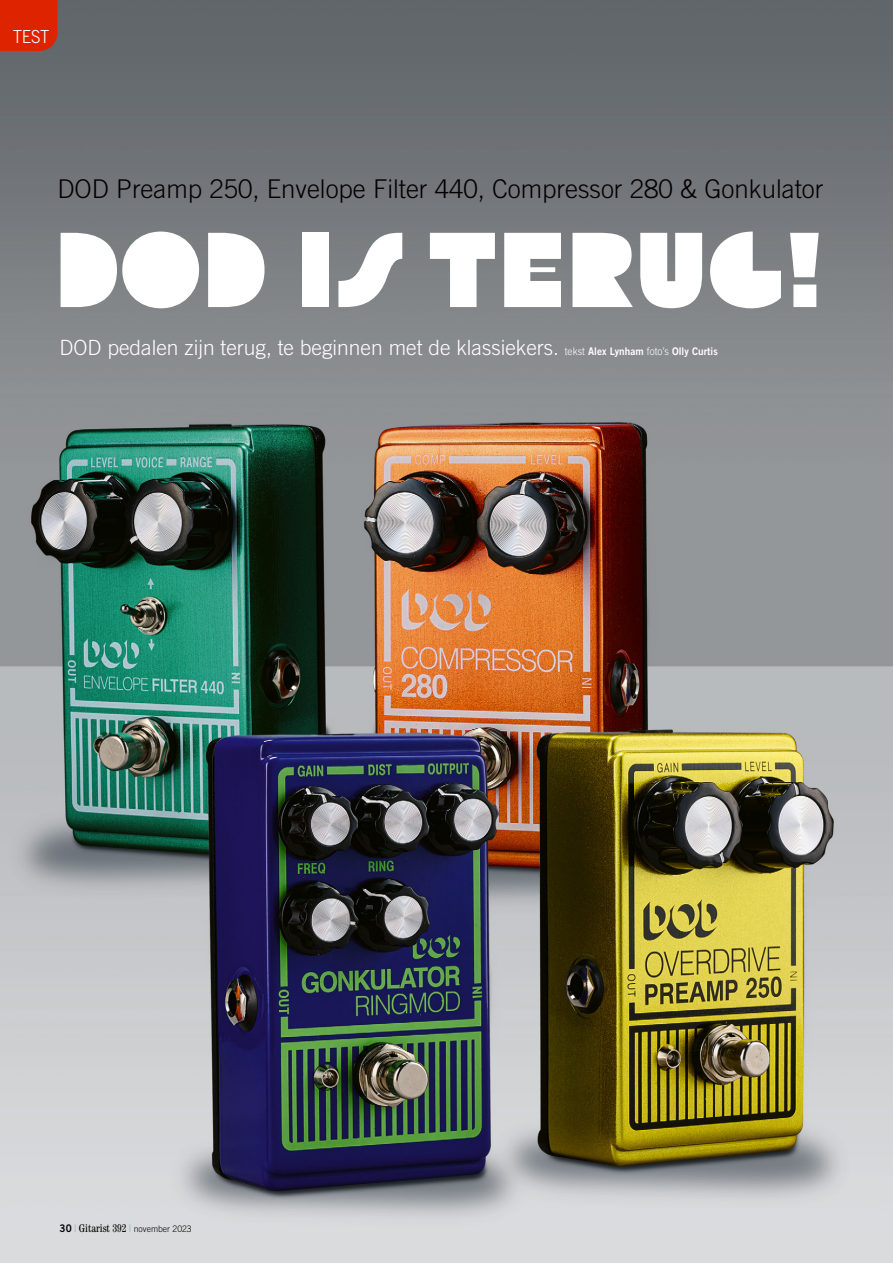
<style>
.page{position:relative;width:893px;height:1263px;background:#fff}
.page>*{position:absolute;margin:0;border:0;box-sizing:border-box;transform-origin:0 0}
.Kop{font:106.05px "Flegrei";color:#fff}
.Chapeau{font:300 25.8px "Trade Gothic LT Std";color:#000}
.Lead{font:300 21px "Trade Gothic LT Std";color:#fff}
.Specs_kop{font:300 18px "Trade Gothic LT Std";color:#fff;scale:.94 1}
.Fotobijschrift{font:300 9px "Trade Gothic LT Std";letter-spacing:.005em;color:#000;scale:.95 1}
.s1{font-size:10.5px}
.s2{font-family:"Trade Gothic LT Std Bd 2";font-weight:400;font-size:10.5px}
.s3{font-family:"Century Std";font-stretch:condensed;font-size:11.25px;color:#7da4bd}
.s4{font-family:"Century Std";font-weight:400;font-stretch:condensed;font-size:11.25px}
</style>
<div class="page">
<img style="left:0;top:0;width:893px;height:1263px">
<div style="left:0;top:0;width:57px;height:51px;background:#dd2300"></div>
<p class="Specs_kop" style="left:13px;top:26px;width:40px">TEST</p>
<p class="Chapeau" style="left:57px;top:173px;width:767px">DOD Preamp 250, Envelope Filter 440, Compressor 280 &amp; Gonkulator</p>
<p class="Kop" style="left:54px;top:207px;width:771px">DOD IS TERUG!</p>
<p class="Lead" style="left:60px;top:335px;width:660px">DOD pedalen zijn terug, te beginnen met de klassiekers. <span class="s1">tekst</span> <span class="s2">Alex Lynham</span> <span class="s1">foto’s</span> <span class="s2">Olly Curtis</span></p>
<p class="Fotobijschrift" style="left:60px;top:1224px;width:141px"><span class="s2">30</span> <span class="s3">|</span> <span class="s4">Gitarist 392</span> <span class="s3">|</span> november 2023</p>
</div>
